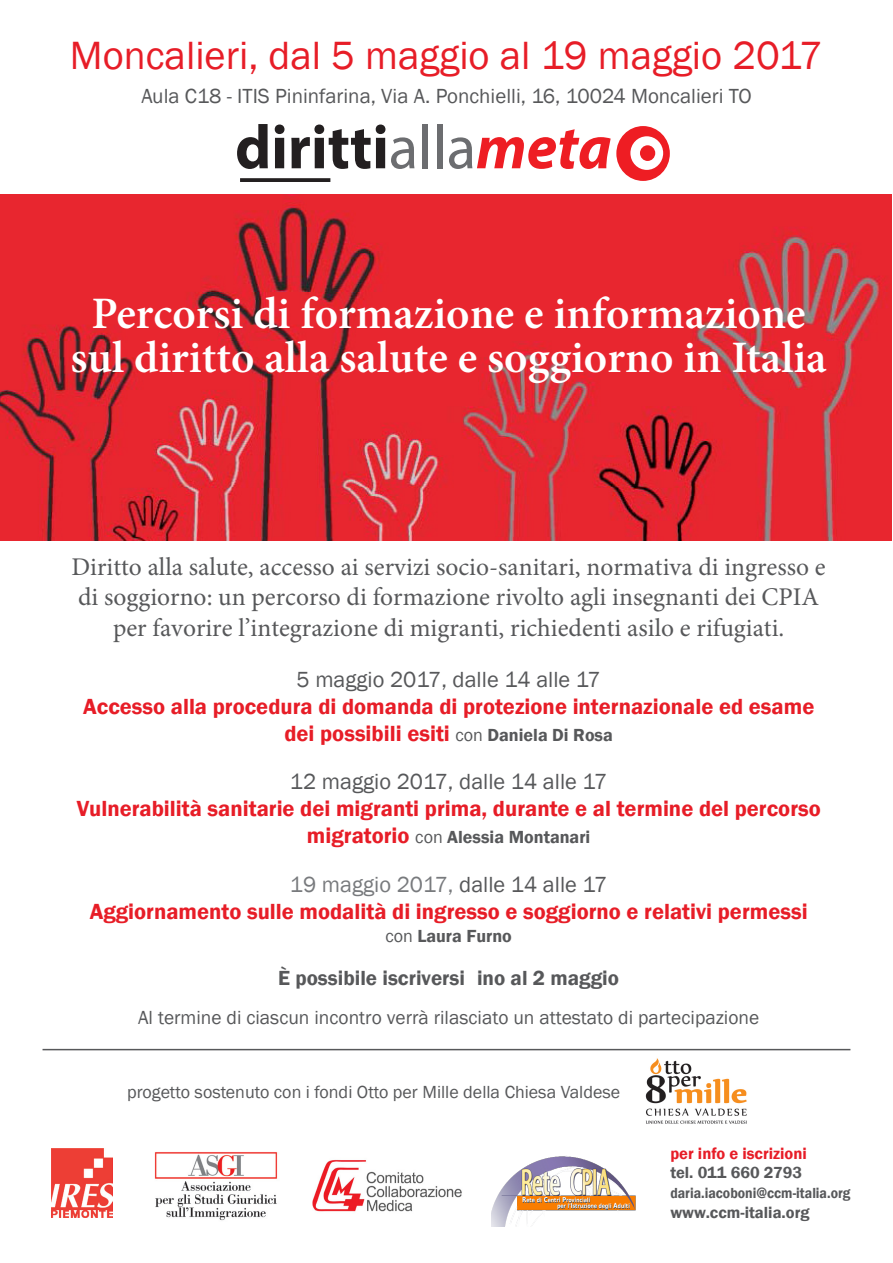
<style>
.page{position:relative;width:893px;height:1263px;background:#fff}
.page>*{position:absolute;margin:0;border:0;box-sizing:border-box;transform-origin:0 0}
.t1{font:600 45px/43.5px "Minion Pro";color:#fff;text-align:center}
.t2{font:40.5px "Franklin Gothic";color:#e71d27}
.t3{font:25.5px/30.6px "Minion Pro";color:#57585a;text-align:center}
.t4{font:600 22.5px/27px "Franklin Gothic";color:#e71d27;text-align:center}
.t5{font:21px "Franklin Gothic";color:#57585a}
.t6{font:600 21px "Franklin Gothic";color:#57585a}
.t7{font:19.5px "Franklin Gothic";color:#57585a}
.t8{font:18px "Franklin Gothic";color:#57585a}
.t9{font:600 18px "Franklin Gothic";color:#57585a}
.t10{font:600 16.5px "Franklin Gothic";color:#57585a}
.t11{font:600 16.5px "Franklin Gothic";color:#e71d27}
.t12{font:600 15px "Franklin Gothic";color:#57585a;scale:.92 1}
.s1{font-weight:400;color:#57585a}
.s2{font-weight:400;font-size:18px;color:#57585a}
.s3{font-size:18px;color:#57585a}
.s4{font-size:22.5px;color:#e71d27}
.s5{font-weight:400}
.s6{font-weight:400;color:#787a7d}
</style>
<div class="page">
<img style="left:0;top:195px;width:892px;height:346px">
<div style="left:616px;top:126px;width:54px;height:55px;background:#ee1d23;border-radius:50%"></div>
<svg style="left:237px;top:124px;width:31px;height:45px"></svg>
<svg style="left:275px;top:125px;width:9px;height:43px"></svg>
<svg style="left:291px;top:125px;width:94px;height:44px"></svg>
<svg style="left:391px;top:137px;width:23px;height:32px"></svg>
<div style="left:423px;top:124px;width:5px;height:44px;background:#6c6d70"></div>
<div style="left:437px;top:124px;width:5px;height:44px;background:#6c6d70"></div>
<svg style="left:449px;top:129px;width:162px;height:40px"></svg>
<svg style="left:240px;top:178px;width:90px;height:4px"></svg>
<div style="left:630px;top:136px;width:33px;height:34px;background:#fff;border-radius:50%"></div>
<div style="left:640px;top:145px;width:15px;height:16px;background:#ee1d23;border-radius:50%"></div>
<img style="left:313px;top:1160px;width:149px;height:52px">
<img style="left:154px;top:1152px;width:124px;height:69px">
<img style="left:51px;top:1148px;width:62px;height:69px">
<img style="left:645px;top:1058px;width:102px;height:66px">
<hr style="left:43px;top:1049px;width:807px;height:1px;background:#57585a">
<img style="left:491px;top:1156px;width:145px;height:70px">
<p class="t2" style="left:70px;top:30px;width:755px">Moncalieri, dal 5 maggio al 19 maggio 2017</p>
<p class="t5" style="left:141px;top:83px;width:612px">Aula C18 - ITIS Pininfarina, Via A. Ponchielli, 16, 10024 Moncalieri TO</p>
<p class="t1" style="left:71px;top:292px;width:758px">Percorsi di formazione e informazione sul diritto alla salute e soggiorno in Italia</p>
<p class="t3" style="left:72px;top:551px;width:756px">Diritto alla salute, accesso ai servizi socio-sanitari, normativa di ingresso e di soggiorno: un percorso di formazione rivolto agli insegnanti dei CPIA per favorire l’integrazione di migranti, richiedenti asilo e rifugiati.</p>
<p class="t4" style="left:83px;top:666px;width:733px"><span class="s1">5 maggio 2017, dalle 14 alle 17<br></span>Accesso alla procedura di domanda di protezione internazionale ed esame dei possibili esiti <span class="s2">con</span> <span class="s3">Daniela Di Rosa</span></p>
<p class="t4" style="left:77px;top:768px;width:746px"><span class="s1">12 maggio 2017, dalle 14 alle 17<br></span>Vulnerabilità sanitarie dei migranti prima, durante e al termine del percorso</p>
<p class="t9" style="left:307px;top:826px;width:285px"><span class="s4">migratorio</span> <span class="s5">con</span> Alessia Montanari</p>
<p class="t4" style="left:90px;top:871px;width:719px"><span class="s6">19 maggio 2017,</span> <span class="s1">dalle 14 alle 17<br></span>Aggiornamento sulle modalità di ingresso e soggiorno e relativi permessi</p>
<p class="t9" style="left:385px;top:925px;width:128px"><span class="s5">con</span> Laura Furno</p>
<p class="t6" style="left:278px;top:965px;width:342px">È possibile iscriversi ino al 2 maggio</p>
<p class="t7" style="left:138px;top:1006px;width:623px">Al termine di ciascun incontro verrà rilasciato un attestato di partecipazione</p>
<p class="t8" style="left:127px;top:1081px;width:494px">progetto sostenuto con i fondi Otto per Mille della Chiesa Valdese</p>
<p class="t11" style="left:670px;top:1143px;width:138px">per info e iscrizioni</p>
<p class="t10" style="left:670px;top:1163px;width:133px">tel. 011 660 2793</p>
<p class="t12" style="left:670px;top:1184px;width:197px">daria.iacoboni@ccm-italia.org</p>
<p class="t10" style="left:670px;top:1202px;width:141px">www.ccm-italia.org</p>
</div>
